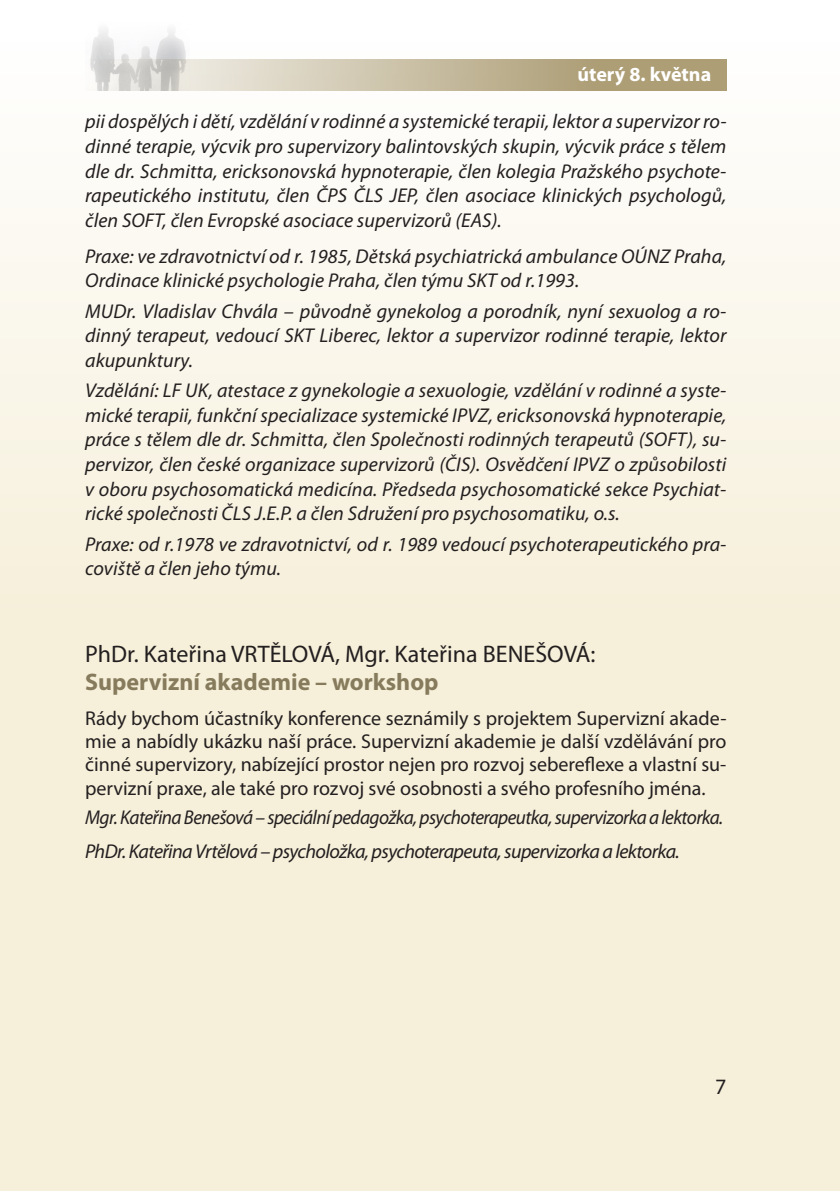
<style>
.page{position:relative;width:840px;height:1191px;background:#fff}
.page>*{position:absolute;margin:0;border:0;box-sizing:border-box;transform-origin:0 0}
.t1{font:24px "Myriad Pro";color:#231f20}
.t2{font:700 24px "Myriad Pro";color:#867b5c}
.t3{font:22px "Myriad Pro";color:#231f20}
.t4{font:italic 20px/24.6px "Myriad Pro";letter-spacing:.005em;color:#231f20;text-align:justify}
.t5{font:20px/23.2px "Myriad Pro";color:#231f20;text-align:justify}
.t6{font:italic 20px/34.8px "Myriad Pro";letter-spacing:-.03em;color:#231f20;scale:.96 1}
.t7{font:700 20px "Myriad Pro";color:#fff}
</style>
<div class="page">
<div style="left:0;top:0;width:839px;height:1191px;background:linear-gradient(to bottom,#fdfcf8,#f4ebcf)"></div>
<svg style="left:189px;top:60px;width:537px;height:31px;background:#c4ba9d"></svg>
<img style="left:85px;top:22px;width:104px;height:69px">
<p class="t7" style="left:577px;top:61px;width:135px">úterý 8. května</p>
<p class="t4" style="left:85px;top:109px;width:642px">pii dospělých i dětí, vzdělání v rodinné a systemické terapii, lektor a supervizor ro&shy;dinné terapie, výcvik pro supervizory balintovských skupin, výcvik práce s tělem dle dr. Schmitta, ericksonovská hypnoterapie, člen kolegia Pražského psychote&shy;rapeutického institutu, člen ČPS ČLS JEP, člen asociace klinických psychologů, člen SOFT, člen Evropské asociace supervizorů (EAS).</p>
<p class="t4" style="left:85px;top:243px;width:642px">Praxe: ve zdravotnictví od r. 1985, Dětská psychiatrická ambulance OÚNZ Praha,<br>Ordinace klinické psychologie Praha, člen týmu SKT od r.1993.</p>
<p class="t4" style="left:85px;top:298px;width:642px">MUDr. Vladislav Chvála – původně gynekolog a porodník, nyní sexuolog a ro&shy;dinný terapeut, vedoucí SKT Liberec, lektor a supervizor rodinné terapie, lektor akupunktury.</p>
<p class="t4" style="left:85px;top:378px;width:642px">Vzdělání: LF UK, atestace z gynekologie a sexuologie, vzdělání v rodinné a syste&shy;mické terapii, funkční specializace systemické IPVZ, ericksonovská hypnoterapie, práce s tělem dle dr. Schmitta, člen Společnosti rodinných terapeutů (SOFT), su&shy;pervizor, člen české organizace supervizorů (ČIS). Osvědčení IPVZ o způsobilosti v oboru psychosomatická medicína. Předseda psychosomatické sekce Psychiat&shy;rické společnosti ČLS J.E.P. a člen Sdružení pro psychosomatiku, o.s.</p>
<p class="t4" style="left:85px;top:531px;width:642px">Praxe: od r.1978 ve zdravotnictví, od r. 1989 vedoucí psychoterapeutického pra&shy;coviště a člen jeho týmu.</p>
<p class="t1" style="left:85px;top:638px;width:511px">PhDr. Kateřina VRTĚLOVÁ, Mgr. Kateřina BENEŠOVÁ:</p>
<p class="t2" style="left:85px;top:666px;width:355px">Supervizní akademie – workshop</p>
<p class="t5" style="left:85px;top:706px;width:642px">Rády bychom účastníky konference seznámily s projektem Supervizní akade&shy;mie a nabídly ukázku naší práce. Supervizní akademie je další vzdělávání pro činné supervizory, nabízející prostor nejen pro rozvoj sebereflexe a vlastní su&shy;pervizní praxe, ale také pro rozvoj své osobnosti a svého profesního jména.</p>
<p class="t6" style="left:85px;top:799px;width:666px">Mgr. Kateřina Benešová – speciální pedagožka, psychoterapeutka, supervizorka a lektorka.<br>PhDr. Kateřina Vrtělová – psycholožka, psychoterapeuta, supervizorka a lektorka.</p>
<p class="t3" style="left:714px;top:1073px;width:13px">7</p>
</div>
